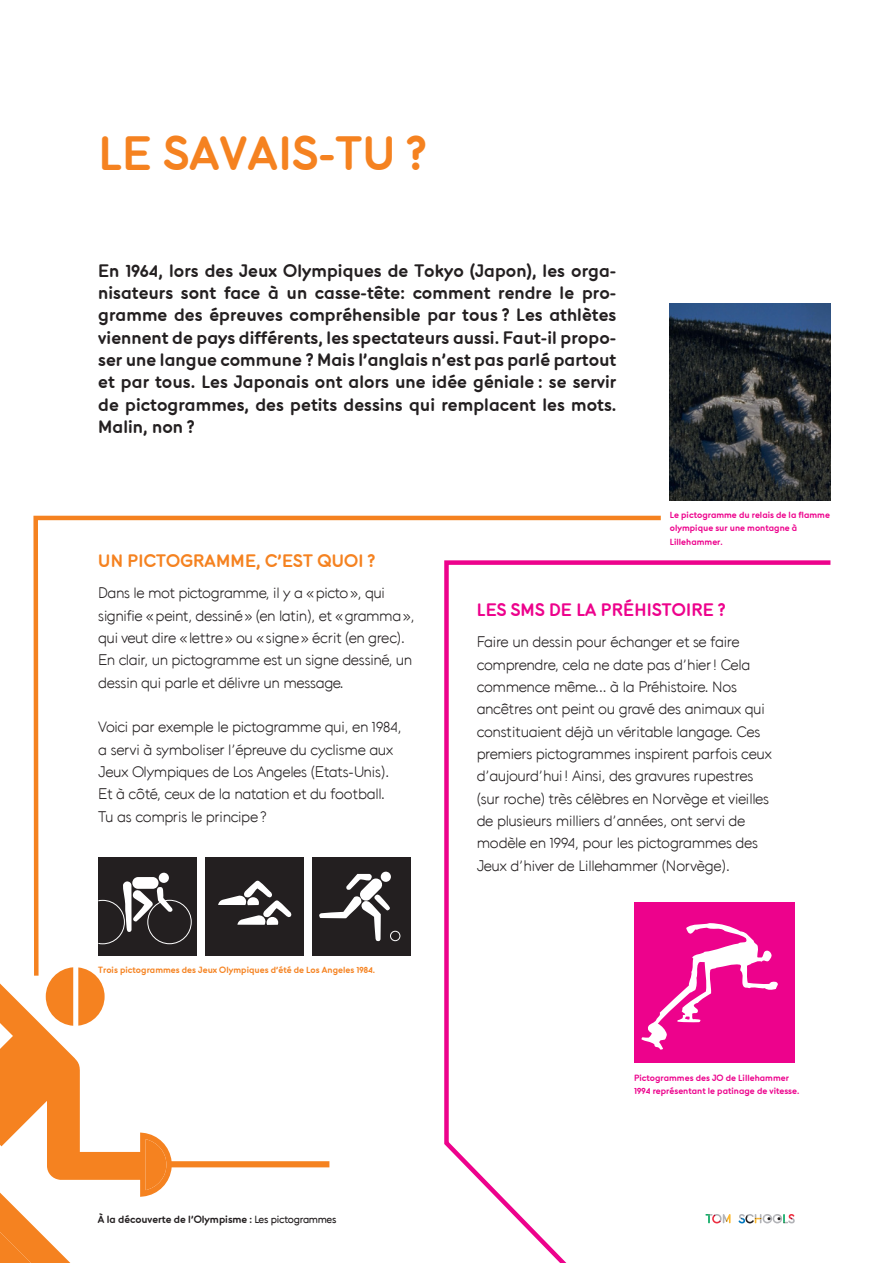
<style>
.page{position:relative;width:893px;height:1263px;background:#fff}
.page>*{position:absolute;margin:0;border:0;box-sizing:border-box;transform-origin:0 0}
.t1{font:700 48px "TOM";letter-spacing:.015em;color:#f58220}
.t2{font:700 18px/22.4px "TOM";letter-spacing:.005em;color:#231f20;text-align:justify}
.t3{font:700 18px "TOM";letter-spacing:.015em;color:#f58220}
.t4{font:700 18px "TOM";letter-spacing:.015em;color:#ed028c}
.t5{font:300 15px/22.4px "TOM";letter-spacing:-.025em;color:#231f20}
.t6{font:700 10.5px "TOM";color:#231f20}
.t7{font:700 9px/13.4px "TOM";letter-spacing:.005em;color:#ed028c}
.t8{font:700 9px "TOM";letter-spacing:.005em;color:#f58220}
.s1{font-weight:400}
</style>
<div class="page">
<svg style="left:33px;top:515px;width:628px;height:441px"></svg>
<div style="left:98px;top:857px;width:99px;height:98px;background:#231f20"></div>
<svg style="left:159px;top:873px;width:10px;height:10px"></svg>
<div style="left:205px;top:857px;width:99px;height:98px;background:#231f20"></div>
<div style="left:313px;top:857px;width:98px;height:98px;background:#231f20"></div>
<svg style="left:381px;top:872px;width:10px;height:10px"></svg>
<svg style="left:329px;top:874px;width:62px;height:67px"></svg>
<div style="left:390px;top:931px;width:10px;height:10px;border:1px solid #fff;border-radius:50%"></div>
<svg style="left:442px;top:558px;width:389px;height:705px"></svg>
<div style="left:455px;top:577px;width:340px;height:316px;background:#fff"></div>
<div style="left:634px;top:902px;width:161px;height:161px;background:#ed028c"></div>
<svg style="left:641px;top:923px;width:137px;height:127px"></svg>
<img style="left:670px;top:304px;width:160px;height:196px">
<svg style="left:0;top:1197px;width:71px;height:66px"></svg>
<svg style="left:0;top:875px;width:329px;height:322px"></svg>
<svg style="left:705px;top:1214px;width:25px;height:9px"></svg>
<svg style="left:739px;top:1214px;width:56px;height:9px"></svg>
<h1 class="t1" style="left:98px;top:120px;width:329px">LE SAVAIS-TU ?</h1>
<p class="t2" style="left:98px;top:258px;width:520px">En 1964, lors des Jeux Olympiques de Tokyo (Japon), les orga&shy;nisateurs sont face à un casse-tête: comment rendre le pro&shy;gramme des épreuves compréhensible par tous ? Les athlètes viennent de pays différents, les spectateurs aussi. Faut-il propo&shy;ser une langue commune ? Mais l’anglais n’est pas parlé partout et par tous. Les Japonais ont alors une idée géniale : se servir de pictogrammes, des petits dessins qui remplacent les mots.<br>Malin, non ?</p>
<p class="t7" style="left:670px;top:508px;width:162px">Le pictogramme du relais de la flamme olympique sur une montagne à<br>Lillehammer.</p>
<p class="t3" style="left:98px;top:548px;width:279px">UN PICTOGRAMME, C’EST QUOI ?</p>
<p class="t5" style="left:98px;top:581px;width:318px">Dans le mot pictogramme, il y a « picto», qui signifie «peint, dessiné» (en latin), et «gramma», qui veut dire « lettre» ou «signe» écrit (en grec).<br>En clair, un pictogramme est un signe dessiné, un dessin qui parle et délivre un message.</p>
<p class="t5" style="left:98px;top:715px;width:305px">Voici par exemple le pictogramme qui, en 1984, a servi à symboliser l’épreuve du cyclisme aux Jeux Olympiques de Los Angeles (Etats-Unis).<br>Et à côté, ceux de la natation et du football.<br>Tu as compris le principe ?</p>
<p class="t8" style="left:98px;top:964px;width:278px">Trois pictogrammes des Jeux Olympiques d’été de Los Angeles 1984.</p>
<p class="t6" style="left:98px;top:1212px;width:240px">À la découverte de l’Olympisme : <span class="s1">Les pictogrammes</span></p>
<p class="t4" style="left:477px;top:597px;width:250px">LES SMS DE LA PRÉHISTOIRE ?</p>
<p class="t5" style="left:477px;top:630px;width:297px">Faire un dessin pour échanger et se faire comprendre, cela ne date pas d’hier ! Cela commence même... à la Préhistoire. Nos ancêtres ont peint ou gravé des animaux qui constituaient déjà un véritable langage. Ces premiers pictogrammes inspirent parfois ceux d’aujourd’hui ! Ainsi, des gravures rupestres (sur roche) très célèbres en Norvège et vieilles de plusieurs milliers d’années, ont servi de modèle en 1994, pour les pictogrammes des Jeux d’hiver de Lillehammer (Norvège).</p>
<p class="t7" style="left:634px;top:1070px;width:167px">Pictogrammes des JO de Lillehammer<br>1994 représentant le patinage de vitesse.</p>
</div>
